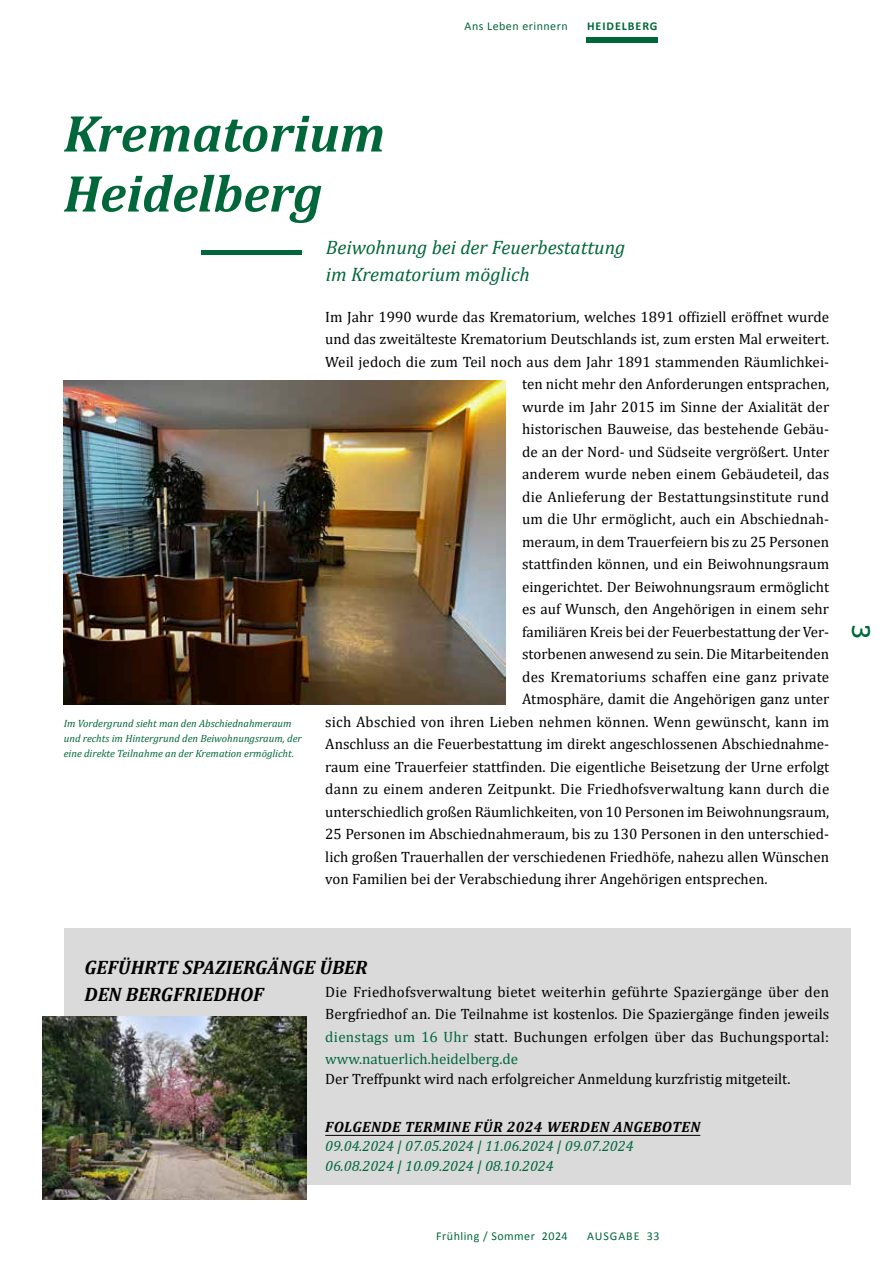
<style>
.page{position:relative;width:893px;height:1263px;background:#fff}
.page>*{position:absolute;margin:0;border:0;box-sizing:border-box;transform-origin:0 0}
.t1{font:italic 700 52.5px/60px "Cambria";color:#00673a}
.t2{font:25.5px "Bitter";color:#00673a}
.t3{font:italic 19.5px/27px "Cambria";color:#00673a}
.t4{font:italic 700 19.5px/27px "Cambria";color:#000}
.t5{font:15px/22.5px "Cambria";color:#000;text-align:justify}
.t6{font:italic 15px/19.5px "Cambria";color:#00673a}
.t7{font:15px "Cambria";letter-spacing:.02em;color:#000}
.t8{font:italic 700 15px "Cambria";letter-spacing:.03em;color:#000}
.t9{font:12px "Calibri";letter-spacing:.04em;color:#00673a}
.t10{font:700 12px "Calibri";letter-spacing:.08em;color:#00673a}
.t11{font:12px "Calibri";letter-spacing:.08em;color:#00673a}
.t12{font:italic 10.5px/15px "Cambria";color:#00673a}
.s1{color:#00673a}
</style>
<div class="page">
<div style="left:587px;top:37px;width:71px;height:6px;background:#00673a"></div>
<div style="left:202px;top:250px;width:100px;height:5px;background:#00673a"></div>
<div style="left:64px;top:929px;width:786px;height:256px;background:#dadada"></div>
<hr style="left:325px;top:1135px;width:375px;height:1px;background:#000">
<img style="left:43px;top:1016px;width:263px;height:183px">
<img style="left:64px;top:381px;width:441px;height:323px">
<p class="t9" style="left:465px;top:18px;width:105px">Ans Leben erinnern</p>
<p class="t10" style="left:587px;top:18px;width:72px">HEIDELBERG</p>
<h1 class="t1" style="left:64px;top:102px;width:323px">Krematorium<br>Heidelberg</h1>
<h3 class="t3" style="left:326px;top:233px;width:301px">Beiwohnung bei der Feuerbestattung im Krematorium möglich</h3>
<p class="t12" style="left:64px;top:715px;width:239px">Im Vordergrund sieht man den Abschiednahmeraum und rechts im Hintergrund den Beiwohnungsraum, der eine direkte Teilnahme an der Kremation ermöglicht.</p>
<p class="t5" style="left:325px;top:305px;width:505px">Im Jahr 1990 wurde das Krematorium, welches 1891 offiziell eröffnet wurde</p>
<p class="t5" style="left:325px;top:328px;width:505px">und das zweitälteste Krematorium Deutschlands ist, zum ersten Mal erweitert.</p>
<p class="t5" style="left:325px;top:350px;width:505px">Weil jedoch die zum Teil noch aus dem Jahr 1891 stammenden Räumlichkei-</p>
<p class="t5" style="left:522px;top:373px;width:309px">ten nicht mehr den Anforderungen entsprachen,</p>
<p class="t5" style="left:522px;top:395px;width:309px">wurde im Jahr 2015 im Sinne der Axialität der</p>
<p class="t5" style="left:522px;top:418px;width:309px">historischen Bauweise, das bestehende Gebäu-</p>
<p class="t5" style="left:522px;top:440px;width:309px">de an der Nord- und Südseite vergrößert. Unter</p>
<p class="t5" style="left:522px;top:463px;width:309px">anderem wurde neben einem Gebäudeteil, das</p>
<p class="t5" style="left:522px;top:485px;width:309px">die Anlieferung der Bestattungsinstitute rund</p>
<p class="t5" style="left:522px;top:508px;width:309px">um die Uhr ermöglicht, auch ein Abschiednah-</p>
<p class="t5" style="left:522px;top:530px;width:309px">meraum, in dem Trauerfeiern bis zu 25 Personen</p>
<p class="t5" style="left:522px;top:553px;width:308px">stattfinden können, und ein Beiwohnungsraum</p>
<p class="t5" style="left:522px;top:575px;width:309px">eingerichtet. Der Beiwohnungsraum ermöglicht</p>
<p class="t5" style="left:522px;top:598px;width:309px">es auf Wunsch, den Angehörigen in einem sehr</p>
<p class="t5" style="left:522px;top:620px;width:308px">familiären Kreis bei der Feuerbestattung der Ver-</p>
<p class="t5" style="left:522px;top:643px;width:308px">storbenen anwesend zu sein. Die Mitarbeitenden</p>
<p class="t7" style="left:522px;top:668px;width:309px">des Krematoriums schaffen eine ganz private</p>
<p class="t5" style="left:522px;top:688px;width:309px">Atmosphäre, damit die Angehörigen ganz unter</p>
<p class="t5" style="left:325px;top:710px;width:505px">sich Abschied von ihren Lieben nehmen können. Wenn gewünscht, kann im</p>
<p class="t5" style="left:325px;top:733px;width:505px">Anschluss an die Feuerbestattung im direkt angeschlossenen Abschiednahme-</p>
<p class="t5" style="left:325px;top:755px;width:505px">raum eine Trauerfeier stattfinden. Die eigentliche Beisetzung der Urne erfolgt</p>
<p class="t5" style="left:325px;top:778px;width:505px">dann zu einem anderen Zeitpunkt. Die Friedhofsverwaltung kann durch die</p>
<p class="t5" style="left:325px;top:800px;width:505px">unterschiedlich großen Räumlichkeiten, von 10 Personen im Beiwohnungsraum,</p>
<p class="t5" style="left:325px;top:823px;width:505px">25 Personen im Abschiednahmeraum, bis zu 130 Personen in den unterschied-</p>
<p class="t5" style="left:325px;top:845px;width:505px">lich großen Trauerhallen der verschiedenen Friedhöfe, nahezu allen Wünschen</p>
<p class="t5" style="left:325px;top:868px;width:444px">von Familien bei der Verabschiedung ihrer Angehörigen entsprechen.</p>
<h2 class="t2" style="left:877px;top:625px;width:16px;rotate:90deg">3</h2>
<h3 class="t4" style="left:84px;top:953px;width:285px">GEFÜHRTE SPAZIERGÄNGE ÜBER<br>DEN BERGFRIEDHOF</h3>
<p class="t5" style="left:325px;top:980px;width:505px">Die Friedhofsverwaltung bietet weiterhin geführte Spaziergänge über den Bergfriedhof an. Die Teilnahme ist kostenlos. Die Spaziergänge finden jeweils <span class="s1">dienstags um 16 Uhr</span> statt. Buchungen erfolgen über das Buchungsportal: <span class="s1">www.natuerlich.heidelberg.de</span></p>
<p class="t5" style="left:325px;top:1067px;width:467px">Der Treffpunkt wird nach erfolgreicher Anmeldung kurzfristig mitgeteilt.</p>
<p class="t8" style="left:325px;top:1116px;width:377px">FOLGENDE TERMINE FÜR 2024 WERDEN ANGEBOTEN</p>
<p class="t6" style="left:325px;top:1135px;width:310px">09.04.2024 | 07.05.2024 | 11.06.2024 | 09.07.2024<br>06.08.2024 | 10.09.2024 | 08.10.2024</p>
<p class="t9" style="left:436px;top:1228px;width:133px">Frühling / Sommer 2024</p>
<p class="t11" style="left:587px;top:1228px;width:74px">AUSGABE 33</p>
</div>
